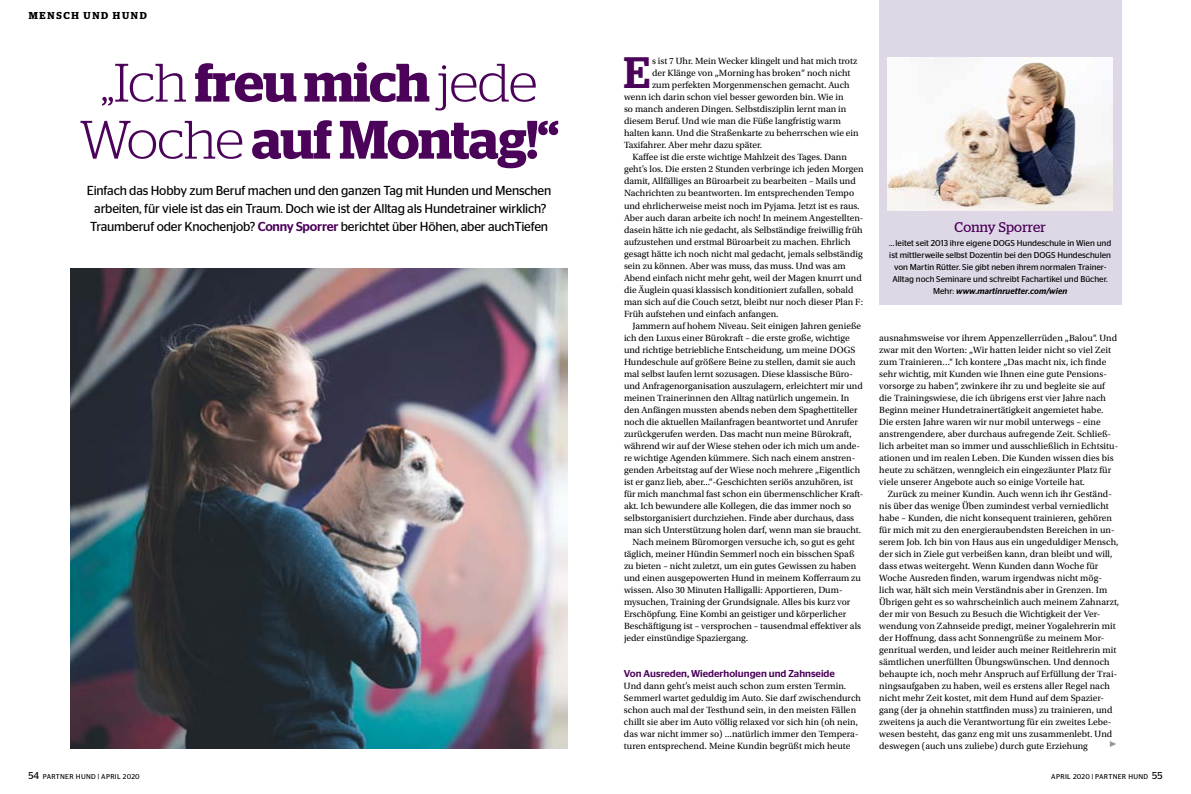
<style>
.page{position:relative;width:1191px;height:794px;background:#fff}
.page>*{position:absolute;margin:0;border:0;box-sizing:border-box;transform-origin:0 0}
.t1{font:600 54px/57px "Stag";letter-spacing:-.015em;color:#4b0259;text-align:center}
.t2{font:500 43.9px "Stag";color:#4b0259}
.t3{font:14px "Stag";letter-spacing:.02em;color:#4b0259}
.t4{font:13px/18px "Stag Sans";letter-spacing:-.015em;color:#000;text-align:center}
.t5{font:11px "Utopia Std";color:#939598}
.t6{font:500 10px "Stag Sans";color:#4b0259}
.t7{font:600 10px "Stag";letter-spacing:.17em;color:#000}
.t8{font:9.5px/12px "Utopia Std";color:#000}
.t9{font:8.5px/12px "Stag Sans";color:#000;text-align:center}
.t10{font:7px "Stag Sans";letter-spacing:.05em;color:#000}
.s1{font-weight:300}
.s2{font-weight:500;color:#4b0259}
.s3{font-weight:500;font-style:italic}
.s4{font-size:10px}
</style>
<div class="page">
<img style="left:71px;top:268px;width:496px;height:480px">
<div style="left:879px;top:0;width:242px;height:304px;background:#ded7e5"></div>
<img style="left:887px;top:57px;width:225px;height:153px">
<p class="t7" style="left:29px;top:10px;width:120px">Mensch und Hund</p>
<h1 class="t1" style="left:79px;top:54px;width:481px"><span class="s1">„Ich</span> freu mich <span class="s1">jede<br>Woche</span> auf Montag!“</h1>
<p class="t4" style="left:87px;top:181px;width:466px">Einfach das Hobby zum Beruf machen und den ganzen Tag mit Hunden und Menschen arbeiten, für viele ist das ein Traum. Doch wie ist der Alltag als Hundetrainer wirklich?<br>Traumberuf oder Knochenjob? <span class="s2">Conny Sporrer</span> berichtet über Höhen, aber auchTiefen</p>
<h2 class="t2" style="left:624px;top:46px;width:27px">E</h2>
<p class="t8" style="left:652px;top:56px;width:207px">s ist 7 Uhr. Mein Wecker klingelt und hat mich trotz</p>
<p class="t8" style="left:652px;top:68px;width:200px">der Klänge von „Morning has broken“ noch nicht</p>
<p class="t8" style="left:652px;top:80px;width:199px">zum perfekten Morgenmenschen gemacht. Auch</p>
<p class="t8" style="left:624px;top:92px;width:221px">wenn ich darin schon viel besser geworden bin. Wie in</p>
<p class="t8" style="left:624px;top:104px;width:224px">so manch anderen Dingen. Selbstdisziplin lernt man in</p>
<p class="t8" style="left:624px;top:116px;width:218px">diesem Beruf. Und wie man die Füße langfristig warm</p>
<p class="t8" style="left:624px;top:128px;width:236px">halten kann. Und die Straßenkarte zu beherrschen wie ein</p>
<p class="t8" style="left:624px;top:140px;width:140px">Taxifahrer. Aber mehr dazu später.</p>
<p class="t8" style="left:632px;top:152px;width:216px">Kaffee ist die erste wichtige Mahlzeit des Tages. Dann</p>
<p class="t8" style="left:624px;top:164px;width:241px">geht’s los. Die ersten 2 Stunden verbringe ich jeden Morgen</p>
<p class="t8" style="left:624px;top:176px;width:233px">damit, Allfälliges an Büroarbeit zu bearbeiten – Mails und</p>
<p class="t8" style="left:624px;top:188px;width:232px">Nachrichten zu beantworten. Im entsprechenden Tempo</p>
<p class="t8" style="left:624px;top:200px;width:237px">und ehrlicherweise meist noch im Pyjama. Jetzt ist es raus.</p>
<p class="t8" style="left:624px;top:212px;width:241px">Aber auch daran arbeite ich noch! In meinem Angestellten-</p>
<p class="t8" style="left:624px;top:224px;width:240px">dasein hätte ich nie gedacht, als Selbständige freiwillig früh</p>
<p class="t8" style="left:624px;top:236px;width:228px">aufzustehen und erstmal Büroarbeit zu machen. Ehrlich</p>
<p class="t8" style="left:624px;top:248px;width:240px">gesagt hätte ich noch nicht mal gedacht, jemals selbständig</p>
<p class="t8" style="left:624px;top:260px;width:223px">sein zu können. Aber was muss, das muss. Und was am</p>
<p class="t8" style="left:624px;top:272px;width:239px">Abend einfach nicht mehr geht, weil der Magen knurrt und</p>
<p class="t8" style="left:624px;top:284px;width:231px">die Äuglein quasi klassisch konditioniert zufallen, sobald</p>
<p class="t8" style="left:624px;top:296px;width:240px">man sich auf die Couch setzt, bleibt nur noch dieser Plan F:</p>
<p class="t8" style="left:624px;top:308px;width:156px">Früh aufstehen und einfach anfangen.</p>
<p class="t8" style="left:632px;top:320px;width:230px">Jammern auf hohem Niveau. Seit einigen Jahren genieße</p>
<p class="t8" style="left:624px;top:331px;width:227px">ich den Luxus einer Bürokraft – die erste große, wichtige</p>
<p class="t8" style="left:624px;top:343px;width:233px">und richtige betriebliche Entscheidung, um meine DOGS</p>
<p class="t8" style="left:624px;top:355px;width:233px">Hundeschule auf größere Beine zu stellen, damit sie auch</p>
<p class="t8" style="left:624px;top:367px;width:230px">mal selbst laufen lernt sozusagen. Diese klassische Büro-</p>
<p class="t8" style="left:624px;top:379px;width:240px">und Anfragenorganisation auszulagern, erleichtert mir und</p>
<p class="t8" style="left:624px;top:391px;width:227px">meinen Trainerinnen den Alltag natürlich ungemein. In</p>
<p class="t8" style="left:624px;top:403px;width:235px">den Anfängen mussten abends neben dem Spaghettiteller</p>
<p class="t8" style="left:624px;top:415px;width:235px">noch die aktuellen Mailanfragen beantwortet und Anrufer</p>
<p class="t8" style="left:624px;top:427px;width:229px">zurückgerufen werden. Das macht nun meine Bürokraft,</p>
<p class="t8" style="left:624px;top:439px;width:237px">während wir auf der Wiese stehen oder ich mich um ande-</p>
<p class="t8" style="left:624px;top:451px;width:233px">re wichtige Agenden kümmere. Sich nach einem anstren-</p>
<p class="t8" style="left:624px;top:463px;width:238px">genden Arbeitstag auf der Wiese noch mehrere „Eigentlich</p>
<p class="t8" style="left:624px;top:475px;width:230px">ist er ganz lieb, aber...“-Geschichten seriös anzuhören, ist</p>
<p class="t8" style="left:624px;top:487px;width:241px">für mich manchmal fast schon ein übermenschlicher Kraft-</p>
<p class="t8" style="left:624px;top:499px;width:229px">akt. Ich bewundere alle Kollegen, die das immer noch so</p>
<p class="t8" style="left:624px;top:511px;width:232px">selbstorganisiert durchziehen. Finde aber durchaus, dass</p>
<p class="t8" style="left:624px;top:523px;width:239px">man sich Unterstützung holen darf, wenn man sie braucht.</p>
<p class="t8" style="left:632px;top:535px;width:224px">Nach meinem Büromorgen versuche ich, so gut es geht</p>
<p class="t8" style="left:624px;top:547px;width:232px">täglich, meiner Hündin Semmerl noch ein bisschen Spaß</p>
<p class="t8" style="left:624px;top:559px;width:234px">zu bieten – nicht zuletzt, um ein gutes Gewissen zu haben</p>
<p class="t8" style="left:624px;top:571px;width:238px">und einen ausgepowerten Hund in meinem Kofferraum zu</p>
<p class="t8" style="left:624px;top:583px;width:220px">wissen. Also 30 Minuten Halligalli: Apportieren, Dum-</p>
<p class="t8" style="left:624px;top:595px;width:228px">mysuchen, Training der Grundsignale. Alles bis kurz vor</p>
<p class="t8" style="left:624px;top:607px;width:224px">Erschöpfung. Eine Kombi an geistiger und körperlicher</p>
<p class="t8" style="left:624px;top:619px;width:239px">Beschäftigung ist – versprochen – tausendmal effektiver als</p>
<p class="t8" style="left:624px;top:631px;width:126px">jeder einstündige Spaziergang.</p>
<p class="t6" style="left:624px;top:667px;width:212px">Von Ausreden, Wiederholungen und Zahnseide</p>
<p class="t8" style="left:624px;top:680px;width:238px">Und dann geht’s meist auch schon zum ersten Termin.<br>Semmerl wartet geduldig im Auto. Sie darf zwischendurch schon auch mal der Testhund sein, in den meisten Fällen chillt sie aber im Auto völlig relaxed vor sich hin (oh nein, das war nicht immer so) ...natürlich immer den Tempera&shy;turen entsprechend. Meine Kundin begrüßt mich heute</p>
<h3 class="t3" style="left:954px;top:219px;width:93px">Conny Sporrer</h3>
<p class="t9" style="left:889px;top:237px;width:224px">…leitet seit 2013 ihre eigene DOGS Hundeschule in Wien und ist mittlerweile selbst Dozentin bei den DOGS Hundeschulen von Martin Rütter. Sie gibt neben ihrem normalen Trainer-Alltag noch Seminare und schreibt Fachartikel und Bücher.<br>Mehr: <span class="s3">www.martinruetter.com/wien</span></p>
<p class="t8" style="left:879px;top:332px;width:240px">ausnahmsweise vor ihrem Appenzellerrüden „Balou“. Und zwar mit den Worten: „Wir hatten leider nicht so viel Zeit zum Trainieren…“ Ich kontere „Das macht nix, ich finde sehr wichtig, mit Kunden wie Ihnen eine gute Pensions&shy;vorsorge zu haben“, zwinkere ihr zu und begleite sie auf die Trainingswiese, die ich übrigens erst vier Jahre nach Beginn meiner Hundetrainertätigkeit angemietet habe.<br>Die ersten Jahre waren wir nur mobil unterwegs – eine anstrengendere, aber durchaus aufregende Zeit. Schließ&shy;lich arbeitet man so immer und ausschließlich in Echtsitu&shy;ationen und im realen Leben. Die Kunden wissen dies bis heute zu schätzen, wenngleich ein eingezäunter Platz für viele unserer Angebote auch so einige Vorteile hat.</p>
<p class="t8" style="left:879px;top:488px;width:242px;text-indent:9px">Zurück zu meiner Kundin. Auch wenn ich ihr Geständ&shy;nis über das wenige Üben zumindest verbal verniedlicht habe – Kunden, die nicht konsequent trainieren, gehören für mich mit zu den energieraubendsten Bereichen in un&shy;serem Job. Ich bin von Haus aus ein ungeduldiger Mensch, der sich in Ziele gut verbeißen kann, dran bleibt und will, dass etwas weitergeht. Wenn Kunden dann Woche für Woche Ausreden finden, warum irgendwas nicht mög&shy;lich war, hält sich mein Verständnis aber in Grenzen. Im Übrigen geht es so wahrscheinlich auch meinem Zahnarzt, der mir von Besuch zu Besuch die Wichtigkeit der Ver&shy;wendung von Zahnseide predigt, meiner Yogalehrerin mit der Hoffnung, dass acht Sonnengrüße zu meinem Mor&shy;genritual werden, und leider auch meiner Reitlehrerin mit sämtlichen unerfüllten Übungswünschen. Und dennoch behaupte ich, noch mehr Anspruch auf Erfüllung der Trai&shy;ningsaufgaben zu haben, weil es erstens aller Regel nach nicht mehr Zeit kostet, mit dem Hund auf dem Spazier&shy;gang (der ja ohnehin stattfinden muss) zu trainieren, und zweitens ja auch die Verantwortung für ein zweites Lebe&shy;wesen besteht, das ganz eng mit uns zusammenlebt. Und deswegen (auch uns zuliebe) durch gute Erziehung</p>
<p class="t5" style="left:1109px;top:737px;width:9px">▶</p>
<p class="t10" style="left:28px;top:773px;width:113px"><span class="s4">54</span> partner hund | April 2020</p>
<p class="t10" style="left:1051px;top:773px;width:113px">April 2020 | partner hund <span class="s4">55</span></p>
</div>
